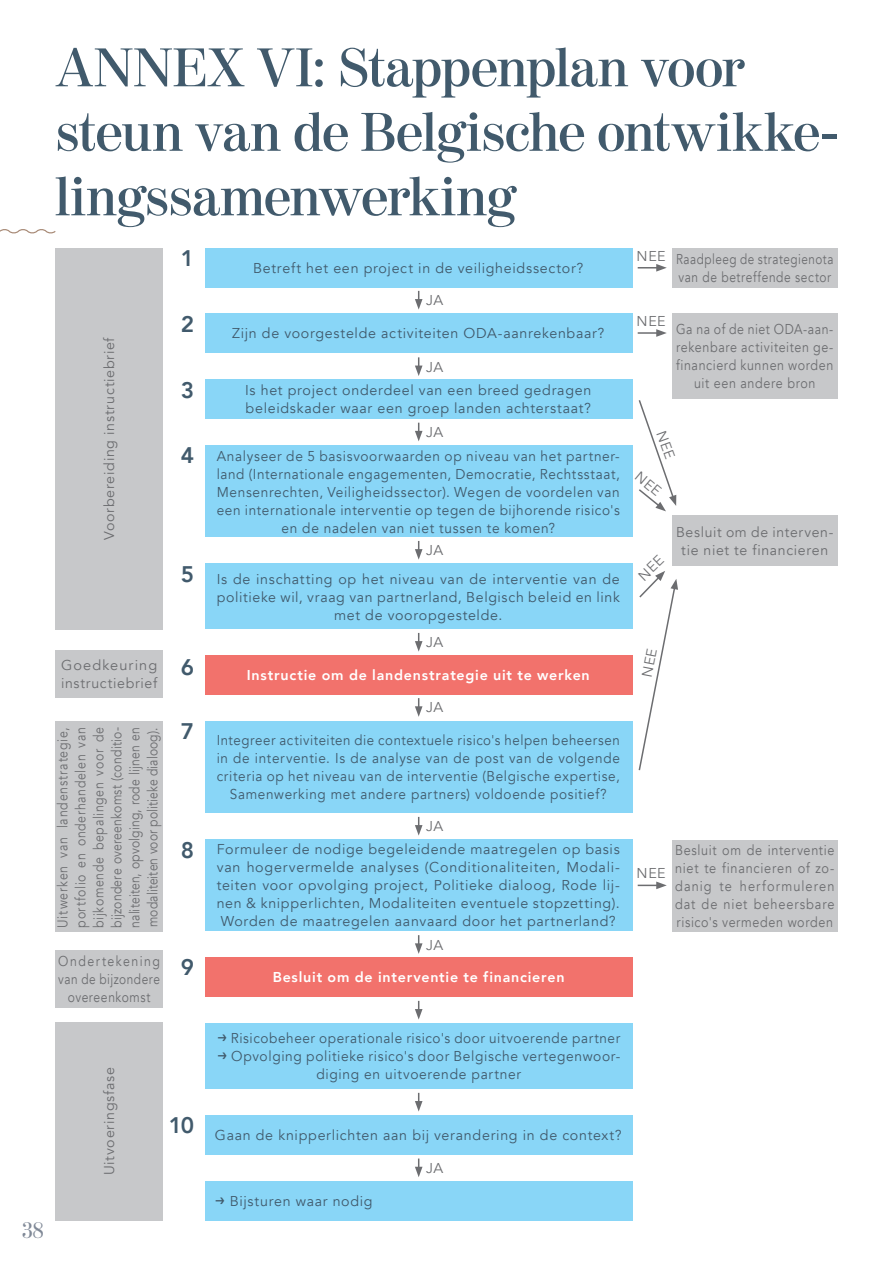
<style>
.page{position:relative;width:893px;height:1263px;background:#fff}
.page>*{position:absolute;margin:0;border:0;box-sizing:border-box;transform-origin:0 0}
.t1{font:600 54px/64.5px "Moderno FB";letter-spacing:-.01em;color:#415a6c}
.t2{font:800 22.5px "Avenir";color:#415a6c}
.t3{font:22.5px "Moderno FB";color:#808997}
.t4{font:14.25px/18px "Avenir";letter-spacing:.05em;color:#415a6c;text-align:center}
.t5{font:14.25px/18px "Avenir";letter-spacing:.05em;color:#6c6d70;text-align:center;scale:.87 1}
.t6{font:14.25px/18px "Avenir";letter-spacing:.05em;color:#415a6c;text-align:center;scale:.96 1}
.t7{font:14.25px/18px "Avenir";letter-spacing:.05em;color:#415a6c;text-align:center;scale:.93 1}
.t8{font:14.25px/18px "Avenir";letter-spacing:.05em;color:#6c6d70}
.t9{font:14.25px/18px "Avenir";letter-spacing:.05em;color:#6c6d70;text-align:justify;scale:.89 1}
.t10{font:800 14.25px "Avenir";letter-spacing:.055em;color:#fff}
.t11{font:14.25px "Avenir";letter-spacing:.05em;color:#415a6c;scale:.95 1}
.t12{font:14.25px/18px "Avenir";letter-spacing:.05em;color:#6c6d70;scale:.82 1}
.s1{font-family:"Fago Co Medium Caps Exp"}
</style>
<div class="page">
<svg style="left:0;top:229px;width:56px;height:5px"></svg>
<div style="left:55px;top:248px;width:108px;height:381px;background:#c7c8ca"></div>
<div style="left:55px;top:650px;width:108px;height:48px;background:#c7c8ca"></div>
<div style="left:55px;top:950px;width:108px;height:58px;background:#c7c8ca"></div>
<div style="left:55px;top:721px;width:108px;height:210px;background:#c7c8ca"></div>
<div style="left:55px;top:1022px;width:108px;height:198px;background:#c7c8ca"></div>
<div style="left:205px;top:248px;width:428px;height:39px;background:#89d6f7"></div>
<div style="left:672px;top:248px;width:166px;height:40px;background:#c7c8ca"></div>
<div style="left:672px;top:515px;width:166px;height:51px;background:#c7c8ca"></div>
<div style="left:672px;top:314px;width:166px;height:85px;background:#c7c8ca"></div>
<div style="left:672px;top:840px;width:166px;height:91px;background:#c7c8ca"></div>
<div style="left:205px;top:314px;width:428px;height:39px;background:#89d6f7"></div>
<div style="left:205px;top:379px;width:428px;height:40px;background:#89d6f7"></div>
<div style="left:205px;top:655px;width:428px;height:40px;background:#f2726c"></div>
<div style="left:205px;top:958px;width:428px;height:39px;background:#f2726c"></div>
<div style="left:205px;top:1115px;width:428px;height:40px;background:#89d6f7"></div>
<div style="left:205px;top:1181px;width:428px;height:39px;background:#89d6f7"></div>
<div style="left:205px;top:563px;width:428px;height:66px;background:#89d6f7"></div>
<div style="left:205px;top:1023px;width:428px;height:66px;background:#89d6f7"></div>
<div style="left:205px;top:445px;width:428px;height:92px;background:#89d6f7"></div>
<div style="left:205px;top:721px;width:428px;height:92px;background:#89d6f7"></div>
<div style="left:205px;top:839px;width:428px;height:92px;background:#89d6f7"></div>
<svg style="left:415px;top:291px;width:7px;height:19px"></svg>
<svg style="left:638px;top:264px;width:29px;height:8px"></svg>
<hr style="left:638px;top:332px;width:21px;height:2px;background:#6c6d70">
<svg style="left:656px;top:329px;width:11px;height:8px"></svg>
<svg style="left:638px;top:881px;width:29px;height:8px"></svg>
<svg style="left:415px;top:357px;width:7px;height:19px"></svg>
<svg style="left:415px;top:423px;width:7px;height:18px"></svg>
<svg style="left:415px;top:541px;width:7px;height:19px"></svg>
<svg style="left:415px;top:633px;width:7px;height:19px"></svg>
<svg style="left:415px;top:698px;width:7px;height:19px"></svg>
<svg style="left:415px;top:817px;width:7px;height:19px"></svg>
<svg style="left:415px;top:935px;width:7px;height:19px"></svg>
<svg style="left:415px;top:1001px;width:7px;height:18px"></svg>
<svg style="left:415px;top:1093px;width:7px;height:18px"></svg>
<svg style="left:415px;top:1158px;width:7px;height:19px"></svg>
<svg style="left:638px;top:571px;width:40px;height:200px"></svg>
<svg style="left:638px;top:400px;width:38px;height:111px"></svg>
<h2 class="t3" style="left:23px;top:1218px;width:23px">38</h2>
<p class="t1" style="left:55px;top:38px;width:784px">ANNEX VI: Stappenplan voor steun van de Belgische ontwikke&shy;lingssamenwerking</p>
<p class="t2" style="left:181px;top:241px;width:15px">1</p>
<p class="t8" style="left:637px;top:247px;width:31px">NEE</p>
<p class="t12" style="left:676px;top:251px;width:193px">Raadpleeg de strategienota van de betreffende sector</p>
<p class="t4" style="left:253px;top:259px;width:332px">Betreft het een project in de veiligheidssector?</p>
<p class="t8" style="left:100px;top:540px;width:204px;rotate:-90deg">Voorbereiding instructiebrief</p>
<p class="t8" style="left:61px;top:656px;width:98px">Goedkeuring instructiebrief</p>
<p class="t2" style="left:181px;top:307px;width:15px">2</p>
<p class="t2" style="left:181px;top:372px;width:15px">3</p>
<p class="t2" style="left:181px;top:438px;width:15px">4</p>
<p class="t2" style="left:181px;top:556px;width:15px">5</p>
<p class="t2" style="left:181px;top:649px;width:15px">6</p>
<p class="t8" style="left:426px;top:292px;width:19px">JA</p>
<p class="t4" style="left:232px;top:325px;width:374px">Zijn de voorgestelde activiteiten ODA-aanrekenbaar?</p>
<p class="t8" style="left:426px;top:358px;width:19px">JA</p>
<p class="t4" style="left:245px;top:381px;width:348px">Is het project onderdeel van een breed gedragen</p>
<p class="t4" style="left:246px;top:399px;width:347px">beleidskader waar een groep landen achterstaat?</p>
<p class="t8" style="left:426px;top:423px;width:19px">JA</p>
<p class="t6" style="left:217px;top:447px;width:421px">Analyseer de 5 basisvoorwaarden op niveau van het partner&shy;land (Internationale engagementen, Democratie, Rechtsstaat, Mensenrechten, Veiligheidssector). Wegen de voordelen van een internationale interventie op tegen de bijhorende risico's en de nadelen van niet tussen te komen?</p>
<p class="t8" style="left:426px;top:541px;width:19px">JA</p>
<p class="t4" style="left:217px;top:571px;width:405px">Is de inschatting op het niveau van de interventie van de politieke wil, vraag van partnerland, Belgisch beleid en link met de vooropgestelde.</p>
<p class="t8" style="left:426px;top:634px;width:19px">JA</p>
<p class="t10" style="left:247px;top:664px;width:345px">Instructie om de landenstrategie uit te werken</p>
<p class="t8" style="left:426px;top:699px;width:19px">JA</p>
<p class="t2" style="left:181px;top:714px;width:15px">7</p>
<p class="t5" style="left:54px;top:928px;width:232px;text-align:justify;rotate:-90deg">Uitwerken van landenstrategie, portfolio en onderhandelen van bijkomende bepalingen voor de bijzondere overeenkomst (conditio&shy;naliteiten, opvolging, rode lijnen en modaliteiten voor politieke dialoog).</p>
<p class="t7" style="left:217px;top:731px;width:435px">Integreer activiteiten die contextuele risico's helpen beheersen in de interventie. Is de analyse van de post van de volgende criteria op het niveau van de interventie (Belgische expertise, Samenwerking met andere partners) voldoende positief?</p>
<p class="t8" style="left:426px;top:817px;width:19px">JA</p>
<p class="t2" style="left:181px;top:832px;width:15px">8</p>
<p class="t4" style="left:217px;top:841px;width:405px;text-align:justify">Formuleer de nodige begeleidende maatregelen op basis van hogervermelde analyses (Conditionaliteiten, Modali&shy;teiten voor opvolging project, Politieke dialoog, Rode lij&shy;nen &amp; knipperlichten, Modaliteiten eventuele stopzetting).<br>Worden de maatregelen aanvaard door het partnerland?</p>
<p class="t5" style="left:58px;top:952px;width:118px">Ondertekening van de bijzondere overeenkomst</p>
<p class="t2" style="left:181px;top:949px;width:15px">9</p>
<p class="t8" style="left:100px;top:1175px;width:110px;rotate:-90deg">Uitvoeringsfase</p>
<p class="t2" style="left:169px;top:1107px;width:27px">10</p>
<p class="t8" style="left:426px;top:936px;width:19px">JA</p>
<p class="t10" style="left:273px;top:966px;width:293px">Besluit om de interventie te financieren</p>
<p class="t11" style="left:217px;top:1030px;width:426px"><span class="s1">p</span> Risicobeheer operationale risico's door uitvoerende partner</p>
<p class="t4" style="left:217px;top:1047px;width:405px"><span class="s1">p</span> Opvolging politieke risico's door Belgische vertegenwoor&shy;diging en uitvoerende partner</p>
<p class="t4" style="left:215px;top:1126px;width:408px">Gaan de knipperlichten aan bij verandering in de context?</p>
<p class="t8" style="left:426px;top:1159px;width:19px">JA</p>
<p class="t4" style="left:215px;top:1192px;width:159px"><span class="s1">p</span> Bijsturen waar nodig</p>
<p class="t8" style="left:637px;top:312px;width:31px">NEE</p>
<p class="t5" style="left:676px;top:321px;width:182px">Ga na of de niet ODA-aan&shy;rekenbare activiteiten ge&shy;financierd kunnen worden uit een andere bron</p>
<p class="t8" style="left:676px;top:523px;width:159px;text-align:center">Besluit om de interven&shy;tie niet te financieren</p>
<p class="t8" style="left:637px;top:865px;width:31px">NEE</p>
<p class="t9" style="left:675px;top:841px;width:181px">Besluit om de interventie niet te financieren of zo&shy;danig te herformuleren dat de niet beheersbare risico's vermeden worden</p>
</div>
